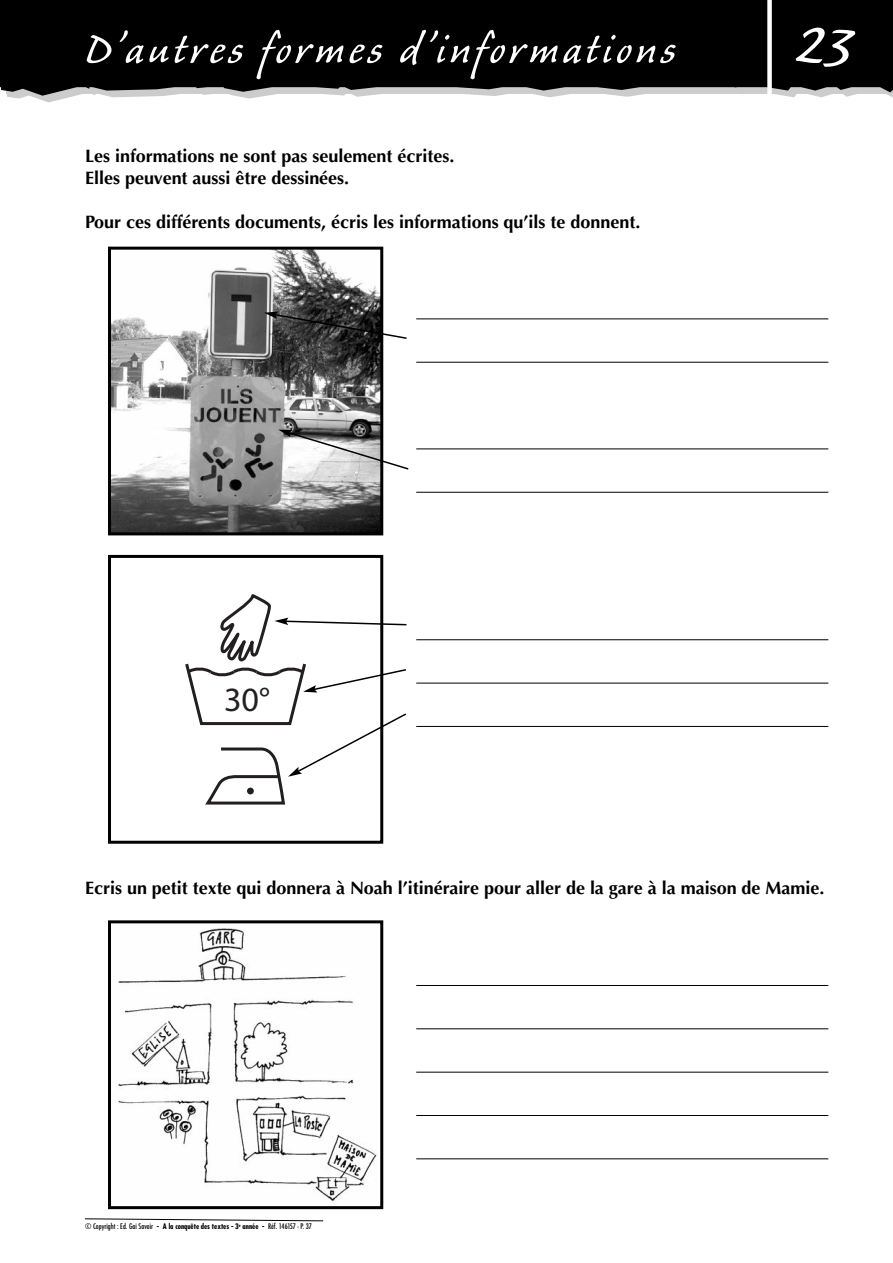
<style>
.page{position:relative;width:893px;height:1263px;background:#fff}
.page>*{position:absolute;margin:0;border:0;box-sizing:border-box;transform-origin:0 0}
.t1{font:52.5px "Caliban";letter-spacing:.075em;color:#fff}
.t2{font:34.05px "Myriad Pro";color:#231f20}
.t3{font:700 18px/22px "Optima";color:#000}
.t4{font:500 condensed 7.5px "Futura";color:#000}
.s1{font-weight:700}
</style>
<div class="page">
<svg style="left:0;top:0;width:893px;height:96px;background:#111"></svg>
<svg style="left:85px;top:1218px;width:239px;height:3px"></svg>
<div style="left:767px;top:0;width:5px;height:100px;background:#fff"></div>
<hr style="left:416px;top:492px;width:412px;height:1px;background:#000">
<hr style="left:416px;top:448px;width:412px;height:1px;background:#000">
<hr style="left:416px;top:362px;width:412px;height:1px;background:#000">
<hr style="left:416px;top:318px;width:412px;height:1px;background:#000">
<img style="left:112px;top:251px;width:267px;height:280px">
<div style="left:108px;top:247px;width:275px;height:288px;border:3px solid #000"></div>
<svg style="left:264px;top:311px;width:143px;height:29px"></svg>
<svg style="left:278px;top:430px;width:131px;height:41px"></svg>
<hr style="left:416px;top:726px;width:412px;height:1px;background:#000">
<hr style="left:416px;top:683px;width:412px;height:1px;background:#000">
<hr style="left:416px;top:639px;width:412px;height:1px;background:#000">
<div style="left:108px;top:555px;width:275px;height:289px;border:3px solid #000"></div>
<svg style="left:185px;top:594px;width:222px;height:210px"></svg>
<hr style="left:416px;top:1158px;width:412px;height:1px;background:#000">
<hr style="left:416px;top:1115px;width:412px;height:1px;background:#000">
<hr style="left:416px;top:1072px;width:412px;height:1px;background:#000">
<hr style="left:416px;top:1028px;width:412px;height:1px;background:#000">
<hr style="left:416px;top:985px;width:412px;height:1px;background:#000">
<img style="left:118px;top:928px;width:259px;height:274px">
<div style="left:108px;top:920px;width:275px;height:289px;border:3px solid #000"></div>
<div style="left:795px;top:26px;width:60px;height:43px;background:#000"></div>
<h1 class="t1" style="left:85px;top:31px;width:592px">D’autres formes d’informations</h1>
<p class="t3" style="left:85px;top:147px;width:371px">Les informations ne sont pas seulement écrites.<br>Elles peuvent aussi être dessinées.</p>
<p class="t3" style="left:85px;top:212px;width:557px">Pour ces différents documents, écris les informations qu’ils te donnent.</p>
<h2 class="t2" style="left:224px;top:686px;width:47px">30°</h2>
<p class="t3" style="left:85px;top:878px;width:741px">Ecris un petit texte qui donnera à Noah l’itinéraire pour aller de la gare à la maison de Mamie.</p>
<p class="t4" style="left:85px;top:1222px;width:228px">© Copyright : Ed. Gai Savoir <span class="s1">- A la conquête des textes - 3</span><sup>e</sup> <span class="s1">année -</span> Réf. 146157 - P. 37</p>
</div>
